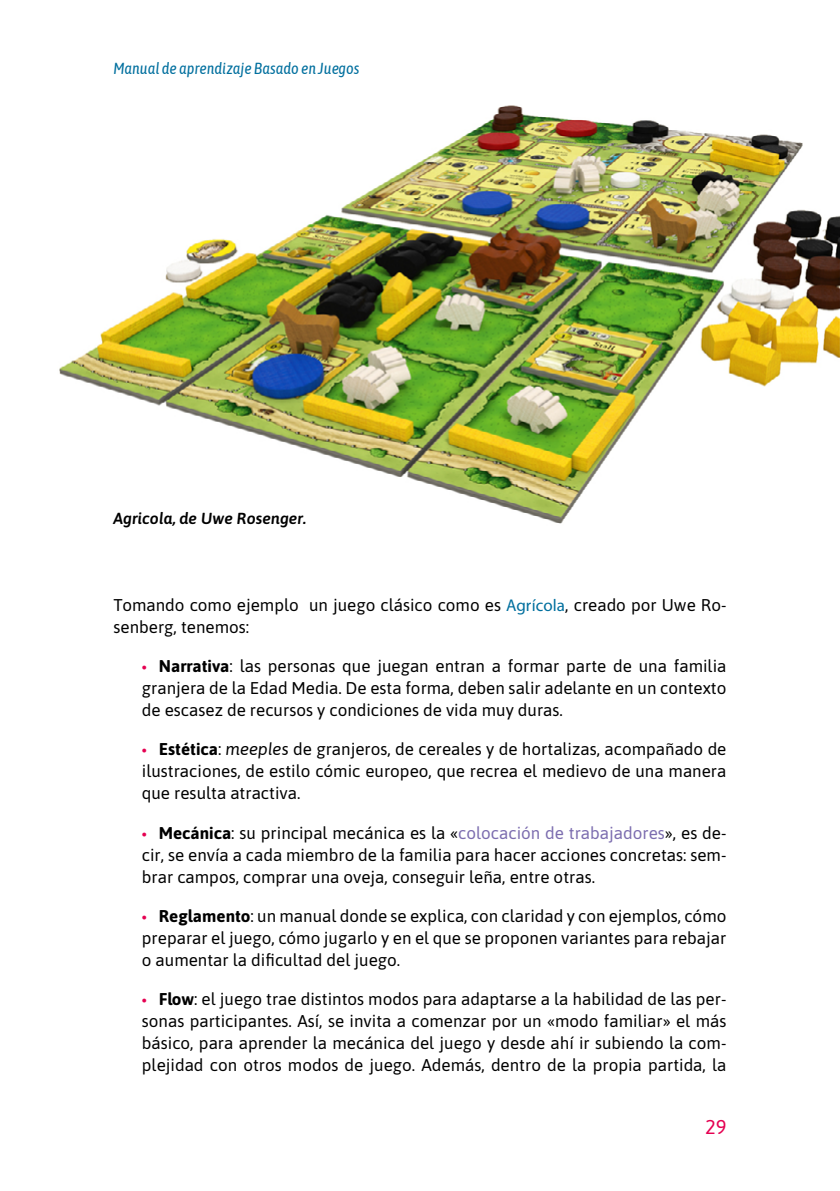
<style>
.page{position:relative;width:840px;height:1191px;background:#fff}
.page>*{position:absolute;margin:0;border:0;box-sizing:border-box;transform-origin:0 0}
.t1{font:20px "Asap";color:#e50051}
.t2{font:17px/22px "Asap";color:#000;text-align:justify}
.t3{font:italic 16px "Asap Condensed";color:#006f9e}
.t4{font:italic 600 16px "Asap";color:#000}
.s1{font-family:"Myriad Variable Concept";color:#006f9e}
.s2{font-family:"Myriad Variable Concept";color:#e50051}
.s3{font-weight:700}
.s4{font-style:italic}
.s5{color:#7c6daf}
</style>
<div class="page">
<img style="left:59px;top:105px;width:780px;height:419px">
<p class="t3" style="left:113px;top:57px;width:247px">Manual de aprendizaje Basado en Juegos</p>
<p class="t4" style="left:113px;top:507px;width:194px">Agricola, de Uwe Rosenger.</p>
<p class="t2" style="left:113px;top:593px;width:614px">Tomando como ejemplo un juego clásico como es <span class="s1">Agrícola</span>, creado por Uwe Ro&shy;senberg, tenemos:</p>
<p class="t2" style="left:142px;top:654px;width:585px"><span class="s2">•</span> <span class="s3">Narrativa</span>: las personas que juegan entran a formar parte de una familia granjera de la Edad Media. De esta forma, deben salir adelante en un contexto de escasez de recursos y condiciones de vida muy duras.</p>
<p class="t2" style="left:142px;top:737px;width:585px"><span class="s2">•</span> <span class="s3">Estética</span>: <span class="s4">meeples</span> de granjeros, de cereales y de hortalizas, acompañado de ilustraciones, de estilo cómic europeo, que recrea el medievo de una manera que resulta atractiva.</p>
<p class="t2" style="left:142px;top:820px;width:585px"><span class="s2">•</span> <span class="s3">Mecánica</span>: su principal mecánica es la «<span class="s5">colocación de trabajadores</span>», es de&shy;cir, se envía a cada miembro de la familia para hacer acciones concretas: sem&shy;brar campos, comprar una oveja, conseguir leña, entre otras.</p>
<p class="t2" style="left:142px;top:903px;width:585px"><span class="s2">•</span> <span class="s3">Reglamento</span>: un manual donde se explica, con claridad y con ejemplos, cómo preparar el juego, cómo jugarlo y en el que se proponen variantes para rebajar o aumentar la dificultad del juego.</p>
<p class="t2" style="left:142px;top:986px;width:585px"><span class="s2">•</span> <span class="s3">Flow</span>: el juego trae distintos modos para adaptarse a la habilidad de las per&shy;sonas participantes. Así, se invita a comenzar por un «modo familiar» el más básico, para aprender la mecánica del juego y desde ahí ir subiendo la com&shy;plejidad con otros modos de juego. Además, dentro de la propia partida, la</p>
<p class="t1" style="left:704px;top:1113px;width:23px">29</p>
</div>
